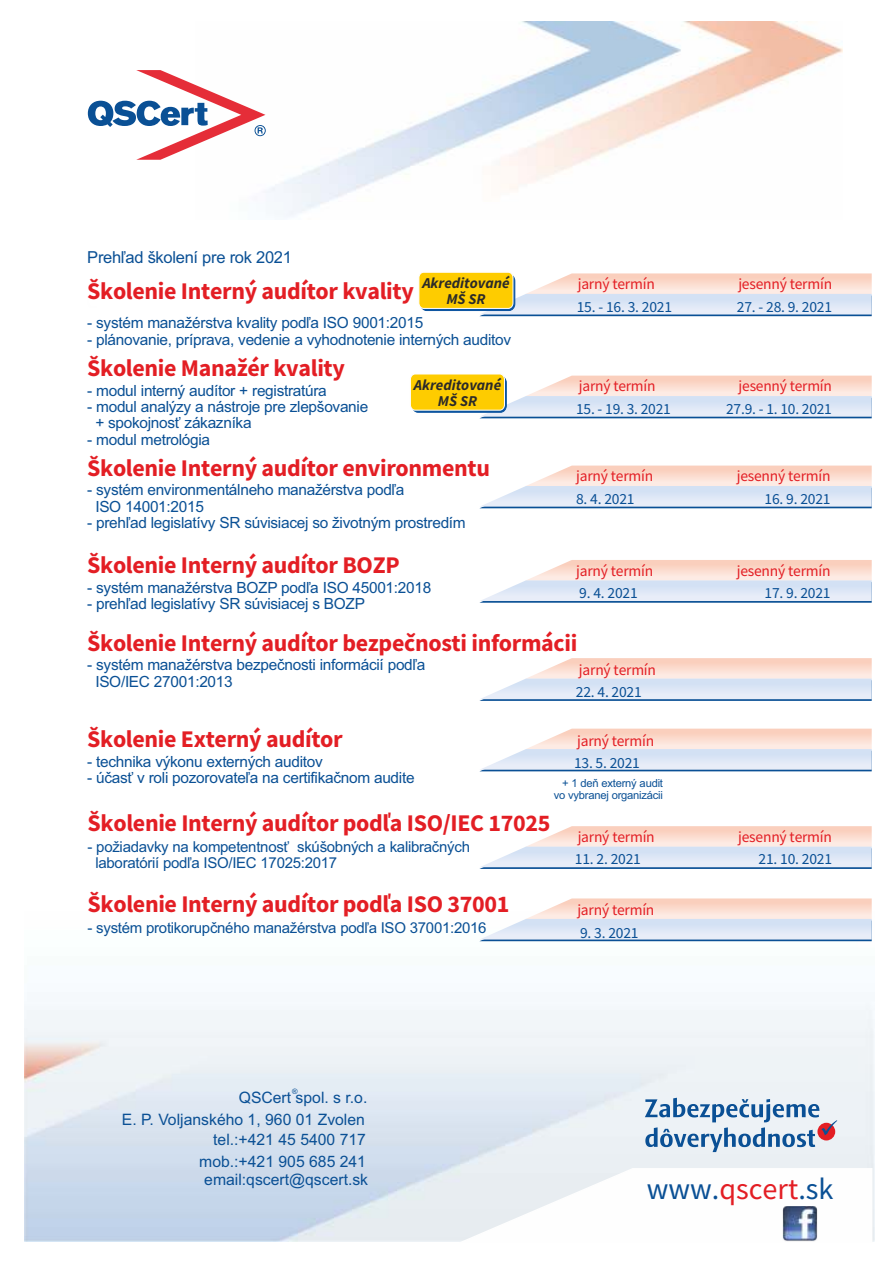
<style>
.page{position:relative;width:893px;height:1263px;background:#fff}
.page>*{position:absolute;margin:0;border:0;box-sizing:border-box;transform-origin:0 0}
.t1{font:30.15px "Source Sans Pro";color:#0a5095}
.t2{font:700 24px "Source Sans Pro";letter-spacing:-.015em;color:#e31e24}
.t3{font:16.5px "Arial";letter-spacing:-.02em;color:#0a5095}
.t4{font:15.75px/21.1px "Arial";color:#0a5095;text-align:right}
.t5{font:15.45px/16.4px "Arial";letter-spacing:-.02em;color:#0a5095}
.t6{font:15.45px "Source Sans Pro";letter-spacing:-.015em;color:#e31e24}
.t7{font:15.45px "Source Sans Pro";letter-spacing:-.015em;color:#0a5095}
.t8{font:15px/15.9px "Arial";letter-spacing:-.02em;color:#0a5095}
.t9{font:italic 700 15px/16px "Source Sans Pro";color:#2b2a29;text-align:center}
.t10{font:11.1px/12.5px "Arial";letter-spacing:-.02em;color:#0a5095;text-align:right}
.t11{font:7.5px "Arial";color:#0a5095}
.s1{color:#e31e24}
</style>
<div class="page">
<img style="left:265px;top:21px;width:578px;height:196px">
<svg style="left:461px;top:1167px;width:412px;height:75px"></svg>
<svg style="left:645px;top:1098px;width:192px;height:54px;background:#b2c4d8"></svg>
<svg style="left:479px;top:826px;width:393px;height:43px;background:#e4dfe4"></svg>
<svg style="left:479px;top:376px;width:393px;height:42px;background:#e4dee3"></svg>
<svg style="left:479px;top:658px;width:393px;height:43px;background:#e4dfe4"></svg>
<svg style="left:480px;top:729px;width:392px;height:42px;background:#e6e1e5"></svg>
<svg style="left:480px;top:466px;width:392px;height:42px;background:#e6e0e5"></svg>
<svg style="left:479px;top:560px;width:393px;height:43px;background:#e4dfe4"></svg>
<svg style="left:480px;top:273px;width:392px;height:43px;background:#e3dee2"></svg>
<svg style="left:421px;top:274px;width:94px;height:37px"></svg>
<div style="left:418px;top:272px;width:95px;height:37px;background:#fecc00;border:1px solid #fefefe;border-radius:5px"></div>
<svg style="left:412px;top:376px;width:94px;height:36px"></svg>
<div style="left:410px;top:374px;width:95px;height:36px;background:#fecc00;border:1px solid #fefefe;border-radius:5px"></div>
<svg style="left:88px;top:70px;width:178px;height:90px"></svg>
<img style="left:783px;top:1207px;width:34px;height:35px">
<svg style="left:479px;top:898px;width:393px;height:43px;background:#e6e0e4"></svg>
<p class="t3" style="left:87px;top:251px;width:206px">Prehľad školení pre rok 2021</p>
<p class="t9" style="left:422px;top:276px;width:89px">Akreditované<br>MŠ SR</p>
<h2 class="t2" style="left:87px;top:281px;width:328px">Školenie Interný audítor kvality</h2>
<p class="t5" style="left:87px;top:316px;width:338px">- systém manažérstva kvality podľa ISO 9001:2015</p>
<p class="t5" style="left:87px;top:333px;width:425px">- plánovanie, príprava, vedenie a vyhodnotenie interných auditov</p>
<h2 class="t2" style="left:87px;top:358px;width:259px">Školenie Manažér kvality</h2>
<p class="t5" style="left:87px;top:384px;width:241px">- modul interný audítor + registratúra</p>
<p class="t5" style="left:95px;top:400px;width:274px;text-indent:-8px">- modul analýzy a nástroje pre zlepšovanie + spokojnosť zákazníka</p>
<p class="t5" style="left:87px;top:433px;width:124px">- modul metrológia</p>
<p class="t9" style="left:414px;top:378px;width:89px">Akreditované<br>MŠ SR</p>
<h2 class="t2" style="left:87px;top:458px;width:404px">Školenie Interný audítor environmentu</h2>
<p class="t5" style="left:95px;top:483px;width:311px;text-indent:-8px">- systém environmentálneho manažérstva podľa<br>ISO 14001:2015</p>
<p class="t5" style="left:87px;top:516px;width:380px">- prehľad legislatívy SR súvisiacej so životným prostredím</p>
<h2 class="t2" style="left:87px;top:555px;width:314px">Školenie Interný audítor BOZP</h2>
<p class="t5" style="left:87px;top:581px;width:346px">- systém manažérstva BOZP podľa ISO 45001:2018</p>
<p class="t5" style="left:87px;top:597px;width:279px">- prehľad legislatívy SR súvisiacej s BOZP</p>
<p class="t6" style="left:578px;top:278px;width:79px">jarný termín</p>
<p class="t6" style="left:738px;top:278px;width:95px">jesenný termín</p>
<p class="t7" style="left:577px;top:300px;width:97px">15. - 16. 3. 2021</p>
<p class="t7" style="left:737px;top:300px;width:97px">27. - 28. 9. 2021</p>
<p class="t6" style="left:579px;top:380px;width:78px">jarný termín</p>
<p class="t6" style="left:739px;top:380px;width:95px">jesenný termín</p>
<p class="t7" style="left:576px;top:402px;width:96px">15. - 19. 3. 2021</p>
<p class="t7" style="left:726px;top:402px;width:107px">27.9. - 1. 10. 2021</p>
<p class="t6" style="left:576px;top:470px;width:79px">jarný termín</p>
<p class="t6" style="left:737px;top:470px;width:95px">jesenný termín</p>
<p class="t7" style="left:576px;top:492px;width:60px">8. 4. 2021</p>
<p class="t7" style="left:765px;top:492px;width:67px">16. 9. 2021</p>
<p class="t6" style="left:576px;top:564px;width:79px">jarný termín</p>
<p class="t6" style="left:737px;top:564px;width:95px">jesenný termín</p>
<p class="t7" style="left:579px;top:587px;width:60px">9. 4. 2021</p>
<p class="t7" style="left:765px;top:587px;width:67px">17. 9. 2021</p>
<h2 class="t2" style="left:87px;top:633px;width:492px">Školenie Interný audítor bezpečnosti informácii</h2>
<p class="t5" style="left:95px;top:658px;width:331px;text-indent:-8px">- systém manažérstva bezpečnosti informácií podľa<br>ISO/IEC 27001:2013</p>
<p class="t6" style="left:579px;top:663px;width:79px">jarný termín</p>
<p class="t7" style="left:576px;top:686px;width:67px">22. 4. 2021</p>
<p class="t6" style="left:577px;top:734px;width:79px">jarný termín</p>
<p class="t7" style="left:574px;top:756px;width:67px">13. 5. 2021</p>
<p class="t10" style="left:554px;top:777px;width:111px">+ 1 deň externý audit vo vybranej organizácii</p>
<h2 class="t2" style="left:87px;top:729px;width:257px">Školenie Externý audítor</h2>
<p class="t5" style="left:87px;top:755px;width:237px">- technika výkonu externých auditov</p>
<p class="t5" style="left:87px;top:771px;width:329px">- účasť v roli pozorovateľa na certifikačnom audite</p>
<h2 class="t2" style="left:88px;top:813px;width:464px">Školenie Interný audítor podľa ISO/IEC 17025</h2>
<p class="t8" style="left:95px;top:840px;width:376px;text-indent:-8px">- požiadavky na kompetentnosť skúšobných a kalibračných laboratórií podľa ISO/IEC 17025:2017</p>
<p class="t6" style="left:578px;top:830px;width:79px">jarný termín</p>
<p class="t6" style="left:738px;top:830px;width:95px">jesenný termín</p>
<p class="t7" style="left:575px;top:853px;width:67px">11. 2. 2021</p>
<p class="t7" style="left:759px;top:853px;width:75px">21. 10. 2021</p>
<h2 class="t2" style="left:88px;top:894px;width:423px">Školenie Interný audítor podľa ISO 37001</h2>
<p class="t8" style="left:88px;top:921px;width:400px">- systém protikorupčného manažérstva podľa ISO 37001:2016</p>
<p class="t11" style="left:292px;top:1088px;width:7px">®</p>
<p class="t4" style="left:239px;top:1088px;width:130px">QSCert spol. s r.o.</p>
<p class="t4" style="left:122px;top:1110px;width:245px">E. P. Voljanského 1, 960 01 Zvolen</p>
<p class="t4" style="left:199px;top:1131px;width:168px">tel.:+421 45 5400 717 mob.:+421 905 685 241</p>
<p class="t4" style="left:204px;top:1171px;width:165px">email:qscert@qscert.sk</p>
<p class="t6" style="left:577px;top:904px;width:79px">jarný termín</p>
<p class="t7" style="left:580px;top:926px;width:60px">9. 3. 2021</p>
<h1 class="t1" style="left:647px;top:1176px;width:188px">www.<span class="s1">qscert</span>.sk</h1>
</div>
